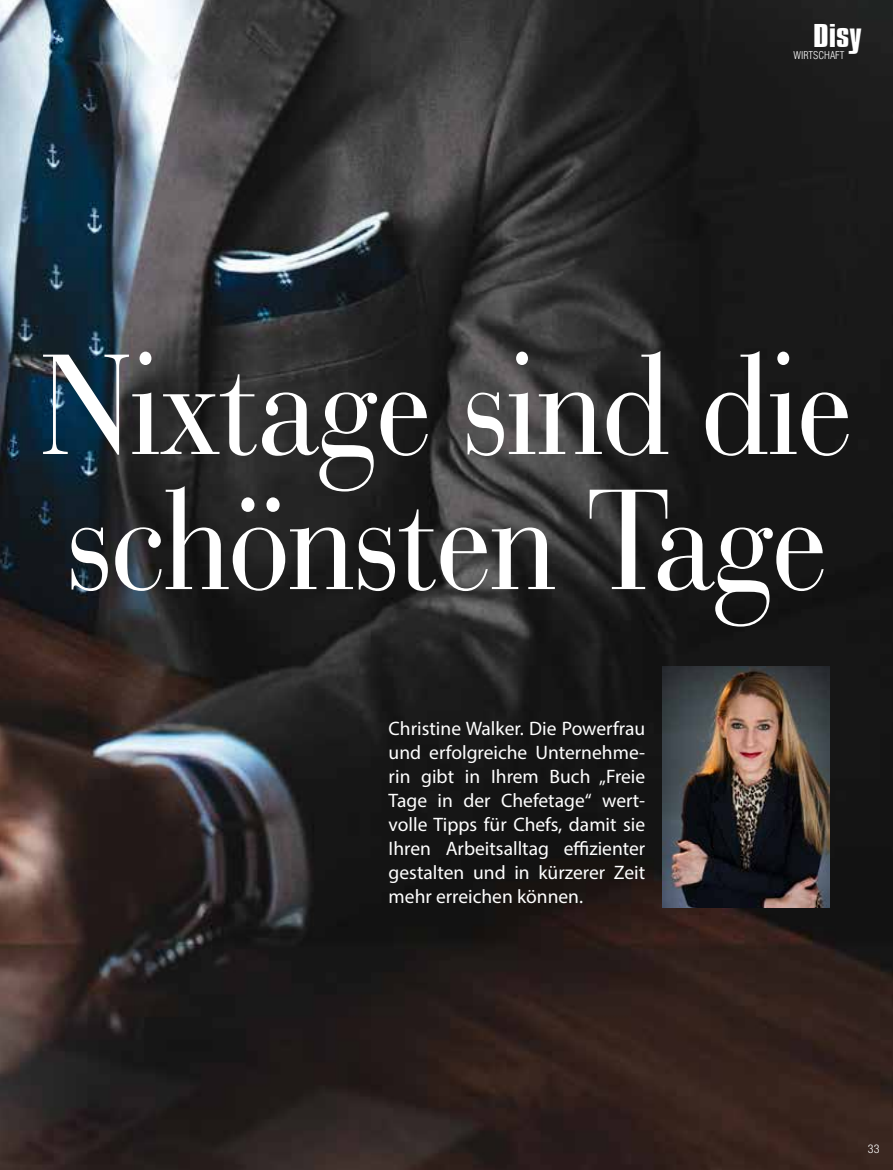
<style>
.page{position:relative;width:893px;height:1170px;background:#fff}
.page>*{position:absolute;margin:0;border:0;box-sizing:border-box;transform-origin:0 0}
.t1{font:150px/135px "Bauer Bodoni BT";color:#fff;scale:.9 1}
.t2{font:28.35px "Compacta BT";color:#fff;scale:1.43 1}
.t3{font:19.5px/24px "Myriad Pro";color:#fff;text-align:justify}
.t4{font:300 condensed 12px "Helvetica Neue";color:#fff}
.t5{font:300 condensed 10.5px "Helvetica";color:#fff}
.s1{font-size:31.2px}
</style>
<div class="page">
<img style="left:0;top:0;width:893px;height:1169px">
<img style="left:662px;top:666px;width:167px;height:241px">
<h2 class="t2" style="left:813px;top:19px;width:36px">Dis<span class="s1">y</span></h2>
<p class="t5" style="left:793px;top:50px;width:53px">WIRTSCHAFT</p>
<h1 class="t1" style="left:42px;top:335px;width:901px">Nixtage sind die schönsten Tage</h1>
<p class="t3" style="left:389px;top:716px;width:258px">Christine Walker. Die Powerfrau und erfolgreiche Unternehme&shy;rin gibt in Ihrem Buch „Freie Tage in der Chefetage“ wert&shy;volle Tipps für Chefs, damit sie Ihren Arbeitsalltag effizienter gestalten und in kürzerer Zeit mehr erreichen können.</p>
<p class="t4" style="left:868px;top:1141px;width:13px">33</p>
</div>
